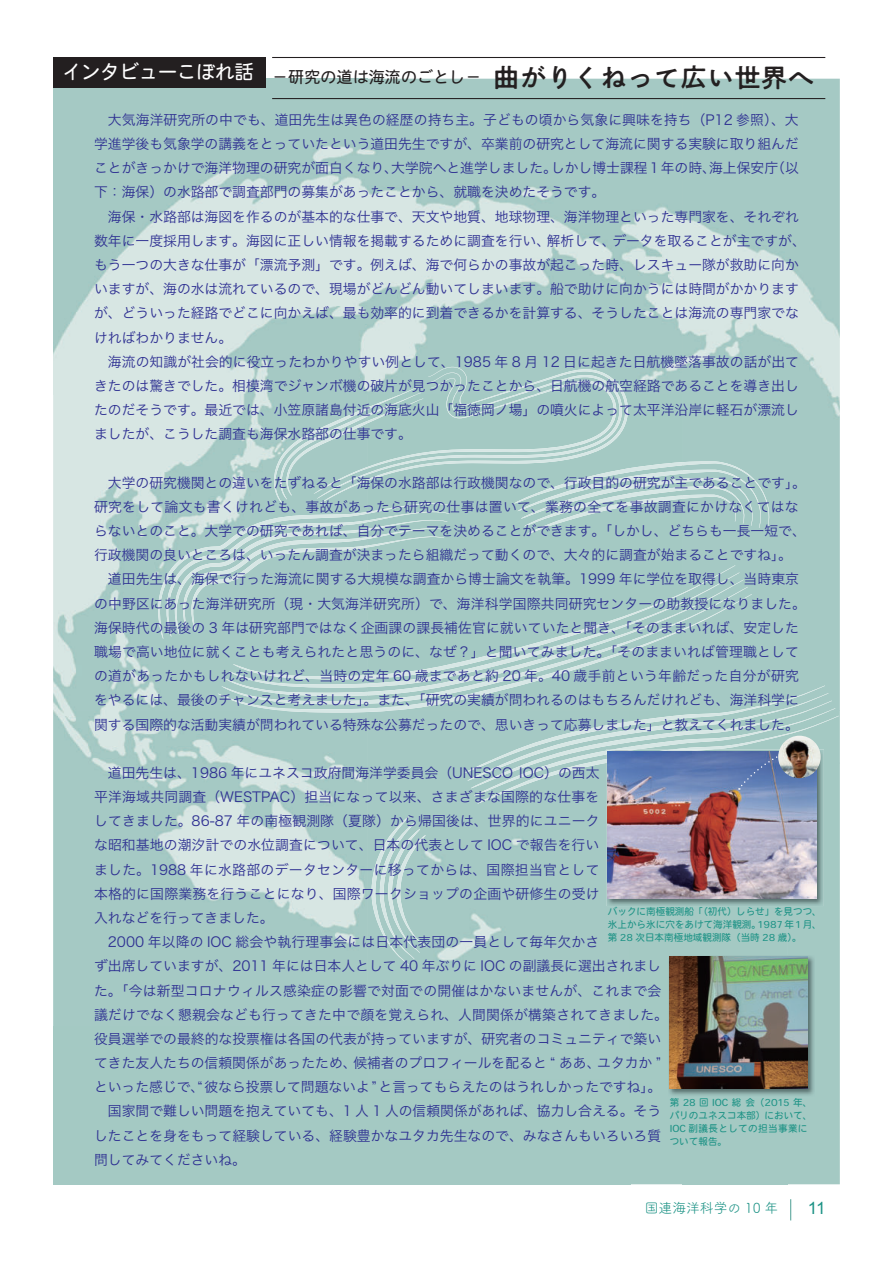
<style>
.page{position:relative;width:893px;height:1263px;background:#fff}
.page>*{position:absolute;margin:0;border:0;box-sizing:border-box;transform-origin:0 0}
.t1{font:15.9px "Heisei Maru Go Std W4";letter-spacing:.01em;color:#231f20}
.t2{font:13.8px/24.2px "Hira Kaku Pro W3";color:#2e3092}
.t3{font:13.8px "Tsuku A Rd Gothic";color:#1e9386}
.t4{font:9.6px/12.8px "Heisei Maru Go Std W4";color:#1e9386}
.s1{font-family:"P Shuei N Go Gin Std N B";font-size:25.5px}
.s2{font-family:"Koz Min Pr 6 N";font-size:16.95px;color:#fff}
.s3{font-family:"Arial";font-size:16.95px}
</style>
<div class="page">
<svg style="left:790px;top:1199px;width:1px;height:21px"></svg>
<svg style="left:593px;top:79px;width:247px;height:631px;background:#abccc8"></svg>
<img style="left:53px;top:79px;width:540px;height:315px">
<img style="left:682px;top:79px;width:88px;height:382px">
<img style="left:53px;top:394px;width:314px;height:790px">
<div style="left:451px;top:394px;width:232px;height:171px;background:#a4c9c3"></div>
<div style="left:788px;top:763px;width:52px;height:421px;background:#a4c9c3"></div>
<img style="left:372px;top:816px;width:38px;height:149px">
<img style="left:380px;top:822px;width:35px;height:137px">
<img style="left:388px;top:829px;width:32px;height:124px">
<img style="left:396px;top:835px;width:30px;height:111px">
<img style="left:477px;top:716px;width:362px;height:88px">
<img style="left:474px;top:708px;width:361px;height:88px">
<img style="left:471px;top:701px;width:361px;height:87px">
<img style="left:467px;top:693px;width:361px;height:88px">
<img style="left:464px;top:686px;width:361px;height:87px">
<img style="left:218px;top:594px;width:534px;height:118px">
<img style="left:221px;top:587px;width:527px;height:117px">
<img style="left:225px;top:580px;width:519px;height:116px">
<img style="left:229px;top:572px;width:510px;height:116px">
<img style="left:233px;top:565px;width:502px;height:114px">
<img style="left:158px;top:503px;width:293px;height:136px">
<img style="left:527px;top:530px;width:209px;height:4px">
<img style="left:514px;top:461px;width:256px;height:69px">
<img style="left:274px;top:387px;width:46px;height:116px">
<img style="left:320px;top:367px;width:308px;height:137px">
<img style="left:317px;top:373px;width:305px;height:126px">
<img style="left:314px;top:378px;width:302px;height:116px">
<img style="left:606px;top:749px;width:218px;height:157px">
<img style="left:606px;top:749px;width:109px;height:14px">
<img style="left:606px;top:749px;width:32px;height:5px">
<img style="left:608px;top:751px;width:208px;height:147px">
<hr style="left:272px;top:98px;width:553px;height:1px;background:#231f20">
<hr style="left:272px;top:57px;width:553px;height:1px;background:#231f20">
<div style="left:53px;top:57px;width:213px;height:30px;background:#231f20"></div>
<img style="left:668px;top:955px;width:147px;height:141px">
<img style="left:670px;top:957px;width:137px;height:132px">
<svg style="left:739px;top:746px;width:62px;height:44px;background:#6480b0"></svg>
<img style="left:778px;top:736px;width:43px;height:42px;border-radius:21px">
<p class="t1" style="left:62px;top:66px;width:753px"><sup>インタビューこぼれ話</sup> －研究の道は海流のごとし－ <span class="s1">曲がりくねって広い世界へ</span></p>
<p class="t2" style="left:94px;top:107px;width:713px;text-indent:14px">大気海洋研究所の中でも、道田先生は異色の経歴の持ち主。子どもの頃から気象に興味を持ち（P12 参照）、大学進学後も気象学の講義をとっていたという道田先生ですが、卒業前の研究として海流に関する実験に取り組んだことがきっかけで海洋物理の研究が面白くなり、大学院へと進学しました。しかし博士課程1年の時、海上保安庁（以下：海保）の水路部で調査部門の募集があったことから、就職を決めたそうです。<br>　海保・水路部は海図を作るのが基本的な仕事で、天文や地質、地球物理、海洋物理といった専門家を、それぞれ数年に一度採用します。海図に正しい情報を掲載するために調査を行い、解析して、データを取ることが主ですが、もう一つの大きな仕事が「漂流予測」です。例えば、海で何らかの事故が起こった時、レスキュー隊が救助に向かいますが、海の水は流れているので、現場がどんどん動いてしまいます。船で助けに向かうには時間がかかりますが、どういった経路でどこに向かえば、最も効率的に到着できるかを計算する、そうしたことは海流の専門家でなければわかりません。<br>　海流の知識が社会的に役立ったわかりやすい例として、1985 年 8 月 12 日に起きた日航機墜落事故の話が出てきたのは驚きでした。相模湾でジャンボ機の破片が見つかったことから、日航機の航空経路であることを導き出したのだそうです。最近では、小笠原諸島付近の海底火山「福徳岡ノ場」の噴火によって太平洋沿岸に軽石が漂流しましたが、こうした調査も海保水路部の仕事です。</p>
<p class="t2" style="left:94px;top:469px;width:713px">　大学の研究機関との違いをたずねると「海保の水路部は行政機関なので、行政目的の研究が主であることです」。研究をして論文も書くけれども、事故があったら研究の仕事は置いて、業務の全てを事故調査にかけなくてはならないとのこと。大学での研究であれば、自分でテーマを決めることができます。「しかし、どちらも一長一短で、行政機関の良いところは、いったん調査が決まったら組織だって動くので、大々的に調査が始まることですね」。　道田先生は、海保で行った海流に関する大規模な調査から博士論文を執筆。1999 年に学位を取得し、当時東京の中野区にあった海洋研究所（現・大気海洋研究所）で、海洋科学国際共同研究センターの助教授になりました。海保時代の最後の 3 年は研究部門ではなく企画課の課長補佐官に就いていたと聞き、「そのままいれば、安定した職場で高い地位に就くことも考えられたと思うのに、なぜ？」と聞いてみました。「そのままいれば管理職としての道があったかもしれないけれど、当時の定年 60 歳まであと約 20 年。40 歳手前という年齢だった自分が研究をやるには、最後のチャンスと考えました」。また、「研究の実績が問われるのはもちろんだけれども、海洋科学に関する国際的な活動実績が問われている特殊な公募だったので、思いきって応募しました」と教えてくれました。</p>
<p class="t2" style="left:94px;top:760px;width:582px">　道田先生は、1986 年にユネスコ政府間海洋学委員会（UNESCO IOC）の西太<br>平洋海域共同調査（WESTPAC）担当になって以来、さまざまな国際的な仕事を<br>してきました。86-87 年の南極観測隊（夏隊）から帰国後は、世界的にユニーク<br>な昭和基地の潮汐計での水位調査について、日本の代表として IOC で報告を行い<br>ました。1988 年に水路部のデータセンターに移ってからは、国際担当官として<br>本格的に国際業務を行うことになり、国際ワークショップの企画や研修生の受け<br>入れなどを行ってきました。<br>　2000 年以降の IOC 総会や執行理事会には日本代表団の一員として毎年欠かさ<br>ず出席していますが、2011 年には日本人として 40 年ぶりに IOC の副議長に選出されました。「今は新型コロナウィルス感染症の影響で対面での開催はかないませんが、これまで会議だけでなく懇親会なども行ってきた中で顔を覚えられ、人間関係が構築されてきました。役員選挙での最終的な投票権は各国の代表が持っていますが、研究者のコミュニティで築いてきた友人たちの信頼関係があったため、候補者のプロフィールを配ると “ ああ、ユタカか ”といった感じで、“彼なら投票して問題ないよ”と言ってもらえたのはうれしかったですね」。　　国家間で難しい問題を抱えていても、1 人 1 人の信頼関係があれば、協力し合える。そうしたことを身をもって経験している、経験豊かなユタカ先生なので、みなさんもいろいろ質問してみてくださいね。</p>
<p class="t4" style="left:608px;top:905px;width:215px;text-align:justify">バックに南極観測船「（初代）しらせ」を見つつ、氷上から氷に穴をあけて海洋観測。1987 年 1 月、第 28 次日本南極地域観測隊（当時 28 歳）。</p>
<p class="t4" style="left:670px;top:1096px;width:144px">第 28 回 IOC 総会（2015 年、パリのユネスコ本部）において、<br>IOC 副議長としての担当事業について報告。</p>
<p class="t3" style="left:645px;top:1197px;width:186px">国連海洋科学の 10 年 <span class="s2">　　</span><span class="s3">11</span></p>
</div>
